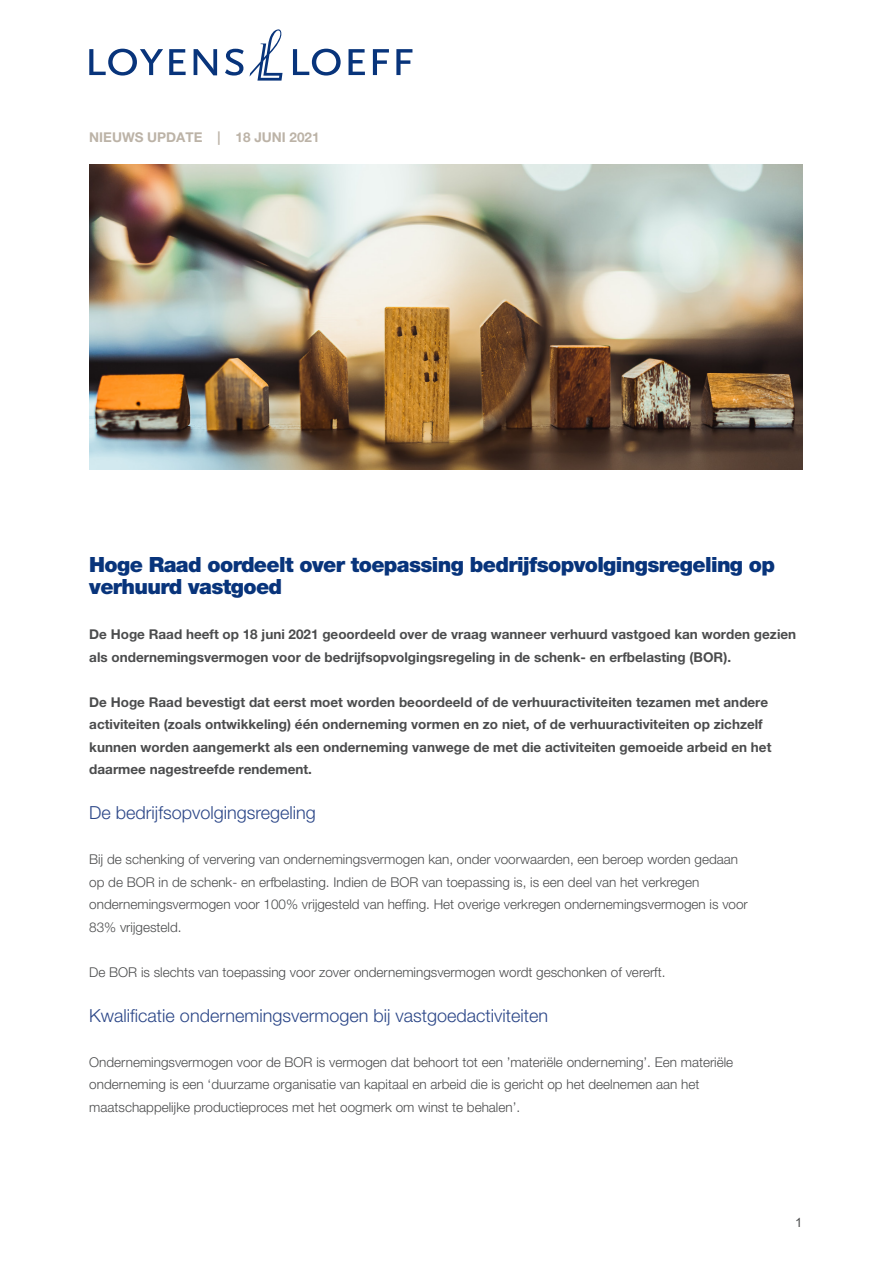
<style>
.page{position:relative;width:893px;height:1263px;background:#fff}
.page>*{position:absolute;margin:0;border:0;box-sizing:border-box;transform-origin:0 0}
.Subkop_donkerblauw_1{font:900 21px/22.5px "Helvetica Neue LT Pro";letter-spacing:-.03em;color:#08347b}
.Kopje_12_pt{font:300 18px "Helvetica Neue LT Pro";color:#2c4788}
.bodytext{font:300 13.5px/22.5px "Helvetica Neue LT Pro";color:#4b4c4d}
.bodytext-2{font:700 13.5px/22.5px "Helvetica Neue LT Pro";color:#4b4c4d}
.bodytext-3{font:700 13.5px "Helvetica Neue LT Pro";color:#bcb3a7}
.t1{font:12.75px "Arial";color:#4b4c4d}
</style>
<div class="page">
<img style="left:89px;top:164px;width:713px;height:306px">
<svg style="left:250px;top:29px;width:33px;height:52px"></svg>
<svg style="left:293px;top:49px;width:48px;height:27px"></svg>
<svg style="left:349px;top:49px;width:16px;height:26px"></svg>
<svg style="left:373px;top:49px;width:16px;height:26px"></svg>
<svg style="left:396px;top:49px;width:16px;height:26px"></svg>
<svg style="left:89px;top:49px;width:74px;height:27px"></svg>
<svg style="left:169px;top:49px;width:17px;height:26px"></svg>
<svg style="left:194px;top:49px;width:23px;height:26px"></svg>
<svg style="left:225px;top:49px;width:19px;height:27px"></svg>
<p class="bodytext-3" style="left:89px;top:128px;width:232px">NIEUWS UPDATE | 18 JUNI 2021</p>
<p class="Subkop_donkerblauw_1" style="left:89px;top:553px;width:687px">Hoge Raad oordeelt over toepassing bedrijfsopvolgingsregeling op verhuurd vastgoed</p>
<p class="bodytext-2" style="left:89px;top:623px;width:708px">De Hoge Raad heeft op 18 juni 2021 geoordeeld over de vraag wanneer verhuurd vastgoed kan worden gezien als ondernemingsvermogen voor de bedrijfsopvolgingsregeling in de schenk- en erfbelasting (BOR).</p>
<p class="bodytext-2" style="left:89px;top:690px;width:684px">De Hoge Raad bevestigt dat eerst moet worden beoordeeld of de verhuuractiviteiten tezamen met andere activiteiten (zoals ontwikkeling) één onderneming vormen en zo niet, of de verhuuractiviteiten op zichzelf kunnen worden aangemerkt als een onderneming vanwege de met die activiteiten gemoeide arbeid en het daarmee nagestreefde rendement.</p>
<p class="Kopje_12_pt" style="left:89px;top:802px;width:228px">De bedrijfsopvolgingsregeling</p>
<p class="bodytext" style="left:89px;top:848px;width:660px">Bij de schenking of ververing van ondernemingsvermogen kan, onder voorwaarden, een beroep worden gedaan op de BOR in de schenk- en erfbelasting. Indien de BOR van toepassing is, is een deel van het verkregen ondernemingsvermogen voor 100% vrijgesteld van heffing. Het overige verkregen ondernemingsvermogen is voor 83% vrijgesteld.</p>
<p class="bodytext" style="left:89px;top:960px;width:578px">De BOR is slechts van toepassing voor zover ondernemingsvermogen wordt geschonken of vererft.</p>
<p class="Kopje_12_pt" style="left:89px;top:1004px;width:460px">Kwalificatie ondernemingsvermogen bij vastgoedactiviteiten</p>
<p class="bodytext" style="left:89px;top:1050px;width:645px">Ondernemingsvermogen voor de BOR is vermogen dat behoort tot een ’materiële onderneming’. Een materiële onderneming is een ‘duurzame organisatie van kapitaal en arbeid die is gericht op het deelnemen aan het maatschappelijke productieproces met het oogmerk om winst te behalen’.</p>
<p class="t1" style="left:795px;top:1214px;width:9px">1</p>
</div>
